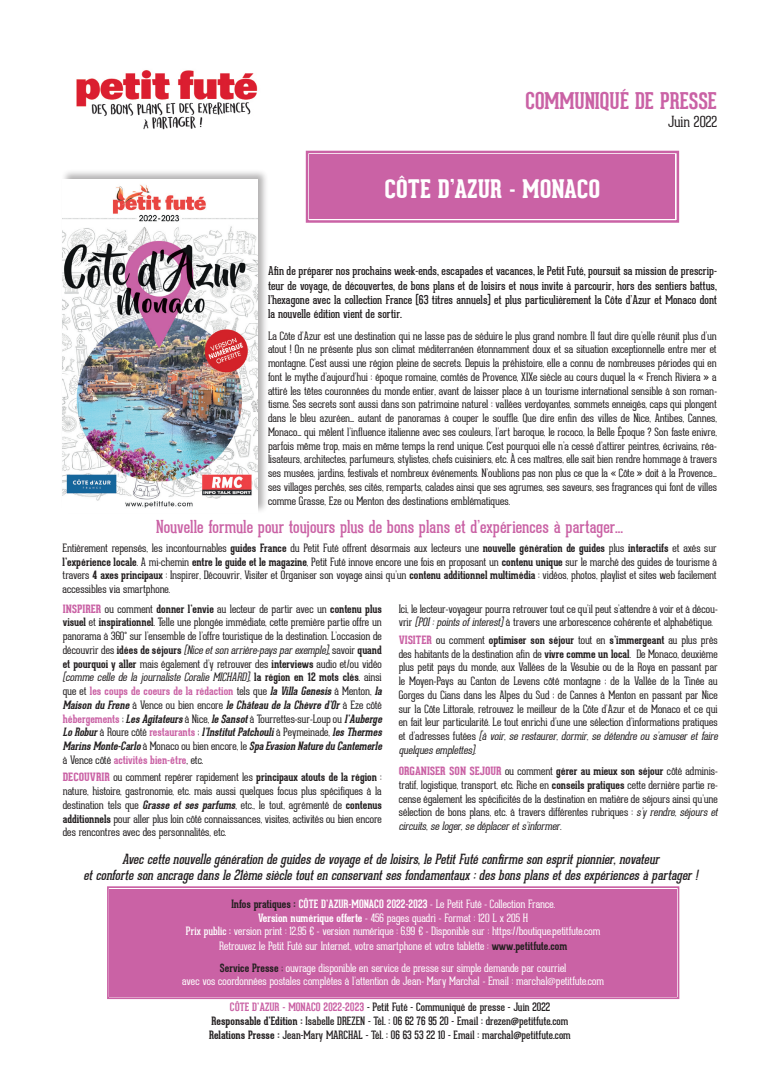
<style>
.page{position:relative;width:780px;height:1088px;background:#fff}
.page>*{position:absolute;margin:0;border:0;box-sizing:border-box;transform-origin:0 0}
.t1{font:800 25px "Geared Slab";color:#fff}
.t2{font:700 22.5px "Geared Slab";color:#ca62a5}
.t3{font:17.5px "Geared Slab";color:#ca62a5}
.t4{font:100 15px "Geared Slab";letter-spacing:-.005em;color:#231f20}
.t5{font:italic 13.75px/16.5px "Geared Slab";color:#231f20;text-align:center}
.t6{font:11.88px/14.4px "Geared Slab";color:#231f20;text-align:justify}
.t7{font:100 11.25px/13.8px "Geared Slab";letter-spacing:-.005em;color:#231f20}
.t8{font:100 11.25px/13.8px "Geared Slab";letter-spacing:-.005em;color:#fff;text-align:center}
.t9{font:11.25px/13.8px "Geared Slab";color:#231f20;text-align:center}
.s1{font-weight:700}
.s2{font-weight:800;color:#ca62a5}
.s3{font-style:italic}
.s4{font-weight:400}
.s5{font-weight:700;color:#ca62a5}
.s6{font-weight:700;font-style:italic}
.s7{font-weight:700;color:#231f20}
.s8{color:#231f20}
</style>
<div class="page">
<img style="left:76px;top:70px;width:182px;height:60px">
<div style="left:61px;top:168px;width:207px;height:346px;background:#231f20;opacity:.35"></div>
<img style="left:63px;top:180px;width:194px;height:332px">
<svg style="left:305px;top:150px;width:375px;height:73px;background:#cc6aaa"></svg>
<div style="left:311px;top:156px;width:363px;height:62px;border:2px solid #ca62a5"></div>
<div style="left:107px;top:886px;width:573px;height:114px;background:#ca62a5"></div>
<div style="left:110px;top:889px;width:566px;height:107px;border:2px solid #ca62a5"></div>
<h2 class="t2" style="left:525px;top:86px;width:193px">COMMUNIQUÉ DE PRESSE</h2>
<h3 class="t4" style="left:668px;top:113px;width:50px">Juin 2022</h3>
<h1 class="t1" style="left:384px;top:174px;width:217px">CÔTE D’AZUR - MONACO</h1>
<p class="t6" style="left:268px;top:264px;width:450px">Afin de préparer nos prochains week-ends, escapades et vacances, le Petit Futé, poursuit sa mission de prescrip&shy;teur de voyage, de découvertes, de bons plans et de loisirs et nous invite à parcourir, hors des sentiers battus, l’hexagone avec la collection France (63 titres annuels) et plus particulièrement la Côte d’Azur et Monaco dont la nouvelle édition vient de sortir.</p>
<p class="t7" style="left:268px;top:329px;width:450px;text-align:justify">La Côte d’Azur est une destination qui ne lasse pas de séduire le plus grand nombre. Il faut dire qu’elle réunit plus d’un atout ! On ne présente plus son climat méditerranéen étonnamment doux et sa situation exceptionnelle entre mer et montagne. C’est aussi une région pleine de secrets. Depuis la préhistoire, elle a connu de nombreuses périodes qui en font le mythe d’aujourd’hui : époque romaine, comtés de Provence, XIXe siècle au cours duquel la « French Riviera » a attiré les têtes couronnées du monde entier, avant de laisser place à un tourisme international sensible à son roman&shy;tisme. Ses secrets sont aussi dans son patrimoine naturel : vallées verdoyantes, sommets enneigés, caps qui plongent dans le bleu azuréen… autant de panoramas à couper le souffle. Que dire enfin des villes de Nice, Antibes, Cannes, Monaco… qui mêlent l’influence italienne avec ses couleurs, l’art baroque, le rococo, la Belle Époque ? Son faste enivre, parfois même trop, mais en même temps la rend unique. C’est pourquoi elle n’a cessé d’attirer peintres, écrivains, réa&shy;lisateurs, architectes, parfumeurs, stylistes, chefs cuisiniers, etc. À ces maîtres, elle sait bien rendre hommage à travers ses musées, jardins, festivals et nombreux événements. N’oublions pas non plus ce que la « Côte » doit à la Provence… ses villages perchés, ses cités, remparts, calades ainsi que ses agrumes, ses saveurs, ses fragrances qui font de villes comme Grasse, Eze ou Menton des destinations emblématiques.</p>
<h3 class="t3" style="left:156px;top:516px;width:468px">Nouvelle formule pour toujours plus de bons plans et d’expériences à partager...</h3>
<p class="t7" style="left:63px;top:541px;width:655px;text-align:justify">Entièrement repensés, les incontournables <span class="s1">guides France</span> du Petit Futé offrent désormais aux lecteurs une <span class="s1">nouvelle génération de guides</span> plus <span class="s1">interactifs</span> et axés sur <span class="s1">l’expérience locale</span>. A mi-chemin <span class="s1">entre le guide et le magazine</span>, Petit Futé innove encore une fois en proposant un <span class="s1">contenu unique</span> sur le marché des guides de tourisme à travers <span class="s1">4 axes principaux</span> : Inspirer, Découvrir, Visiter et Organiser son voyage ainsi qu’un <span class="s1">contenu additionnel multimédia</span> : vidéos, photos, playlist et sites web facilement accessibles via smartphone.</p>
<p class="t7" style="left:63px;top:602px;width:323px"><span class="s2">INSPIRER</span> ou comment <span class="s1">donner l’envie</span> au lecteur de partir avec un <span class="s1">contenu plus visuel</span> et <span class="s1">inspirationnel</span>. Telle une plongée immédiate, cette première partie offre un panorama à 360° sur l’ensemble de l’offre touristique de la destination. L’occasion de découvrir des <span class="s1">idées de séjours</span> <span class="s3">(Niceetson arrière-paysparexemple)</span><span class="s4">,</span> savoir <span class="s1">quand et pourquoi y aller</span> mais également d’y retrouver des <span class="s1">interviews</span> audio et/ou vidéo <span class="s3">(comme celle de la journaliste Coralie MICHARD)</span>, <span class="s1">l a r é g i o n e n 1 2 m o t s c l é s</span> . a i n s i que et <span class="s5">les coups de coeurs de la rédaction</span> tels que <span class="s6">laVillaGenesis</span>à Menton, <span class="s6">la Maison duFrene</span>à V e n c e o u b i e n e n c o r e <span class="s6">leChâteaudelaChèvred’Or</span>à E z e c ô t é <span class="s5">hébergements</span> ; <span class="s6">LesAgitateurs</span>à Nice, <span class="s6">leSansot</span>à Tourrettes-sur-Loup ou <span class="s6">l’Auberge LoRobur</span>à R o u r e c ô t é <span class="s5">r e s t a u r a n t s</span> ; <span class="s6">l’InstitutPatchouli</span>à P e y m e i n a d e , <span class="s6">lesThermes MarinsMonte-Carlo</span>à M o n a c o o u b i e n e n c o r e , l e <span class="s6">SpaEvasion NatureduCantemerle </span>à Vence côté <span class="s5">activités bien-être</span>, etc.</p>
<p class="t7" style="left:63px;top:771px;width:320px;text-align:justify"><span class="s2">DECOUVRIR</span> ou comment repérer rapidement les <span class="s1">principaux atouts de la région</span> : nature, histoire, gastronomie, etc. mais aussi quelques focus plus spécifiques à la destination tels que <span class="s6">Grasse et ses parfums</span>, etc., le tout, agrémenté de <span class="s1">contenus additionnels</span> pour aller plus loin côté connaissances, visites, activités ou bien encore des rencontres avec des personnalités, etc.</p>
<p class="t7" style="left:398px;top:602px;width:320px">Ici, le lecteur-voyageur pourra retrouver tout ce qu’il peut s’attendre à voir et à décou&shy;vrir <span class="s3">(POI:pointsofinterest)</span>à travers une arborescence cohérente et alphabétique.</p>
<p class="t7" style="left:398px;top:633px;width:323px"><span class="s2">VISITER</span> ou comment <span class="s1">optimiser son séjour</span> tout en <span class="s1">s’immergeant</span> au plus près des habitants de la destination afin de <span class="s1">vivre comme un local</span>. De Monaco, deuxième plus petit pays du monde, aux Vallées de la Vésubie ou de la Roya en passant par le Moyen-Pays au Canton de Levens côté montagne ; de la Vallée de la Tinée au Gorges du Cians dans les Alpes du Sud ; de Cannes à Menton en passant par Nice sur la Côte Littorale, retrouvez le meilleur de la Côte d’Azur et de Monaco et ce qui en fait leur particularité. Le tout enrichi d’une une sélection d’informations pratiques e t d ’ a d r e s s e s f u t é e s <span class="s3">(à voir, se restaurer, dormir, se détendre ou s’amuser et faire quelquesemplettes)</span>.</p>
<p class="t7" style="left:398px;top:764px;width:323px"><span class="s2">ORGANISER SON SEJOUR</span> ou comment <span class="s1">gérer au mieux son séjour</span> côté adminis&shy;tratif, logistique, transport, etc. Riche en <span class="s1">conseils pratiques</span> cette dernière partie re&shy;cense également les spécificités de la destination en matière de séjours ainsi qu’une sélection de bons plans, etc. à travers différentes rubriques : <span class="s3">s’y rendre, séjours et circuits,seloger,sedéplacerets’informer.</span></p>
<p class="t5" style="left:83px;top:850px;width:619px">Aveccettenouvellegénérationdeguidesdevoyageetdeloisirs,lePetitFutéconfirmesonespritpionnier,novateur etconfortesonancragedansle21èmesiècletoutenconservantsesfondamentaux:desbonsplansetdesexpériencesàpartager!</p>
<p class="t8" style="left:186px;top:897px;width:416px"><span class="s7">Infos pratiques :</span> <span class="s1">CÔTE D’AZUR-MONACO 2022-2023</span> - Le Petit Futé - Collection France.<br><span class="s1">Version numérique offerte</span> - 456 pages quadri - Format : 120 L x 205 H<br><span class="s4">Prix public :</span> version print : 12,95 € - version numérique : 6,99 € - Disponible sur : https://boutique.petitfute.com</p>
<p class="t8" style="left:219px;top:936px;width:349px;line-height:21.2px;text-align:left">Retrouvez le Petit Futé sur Internet, votre smartphone et votre tablette : <span class="s7">www.petitfute.com<br>Service Presse</span> <span class="s8">;</span> ouvrage disponible en service de presse sur simple demande par courriel</p>
<p class="t8" style="left:182px;top:975px;width:423px">avec vos coordonnées postales complètes à l’attention de Jean- Mary Marchal - Email : marchal@petitfute.com</p>
<p class="t9" style="left:209px;top:1000px;width:363px"><span class="s5">CÔTE D’AZUR - MONACO 2022-2023</span> - Petit Futé - Communiqué de presse - Juin 2022<br><span class="s1">Responsable d’Edition :</span> Isabelle DREZEN - Tél. : 06 62 76 95 20 - Email : drezen@petitfute.com<br><span class="s1">Relations Presse :</span> Jean-Mary MARCHAL - Tél. : 06 63 53 22 10 - Email : marchal@petitfute.com</p>
</div>
